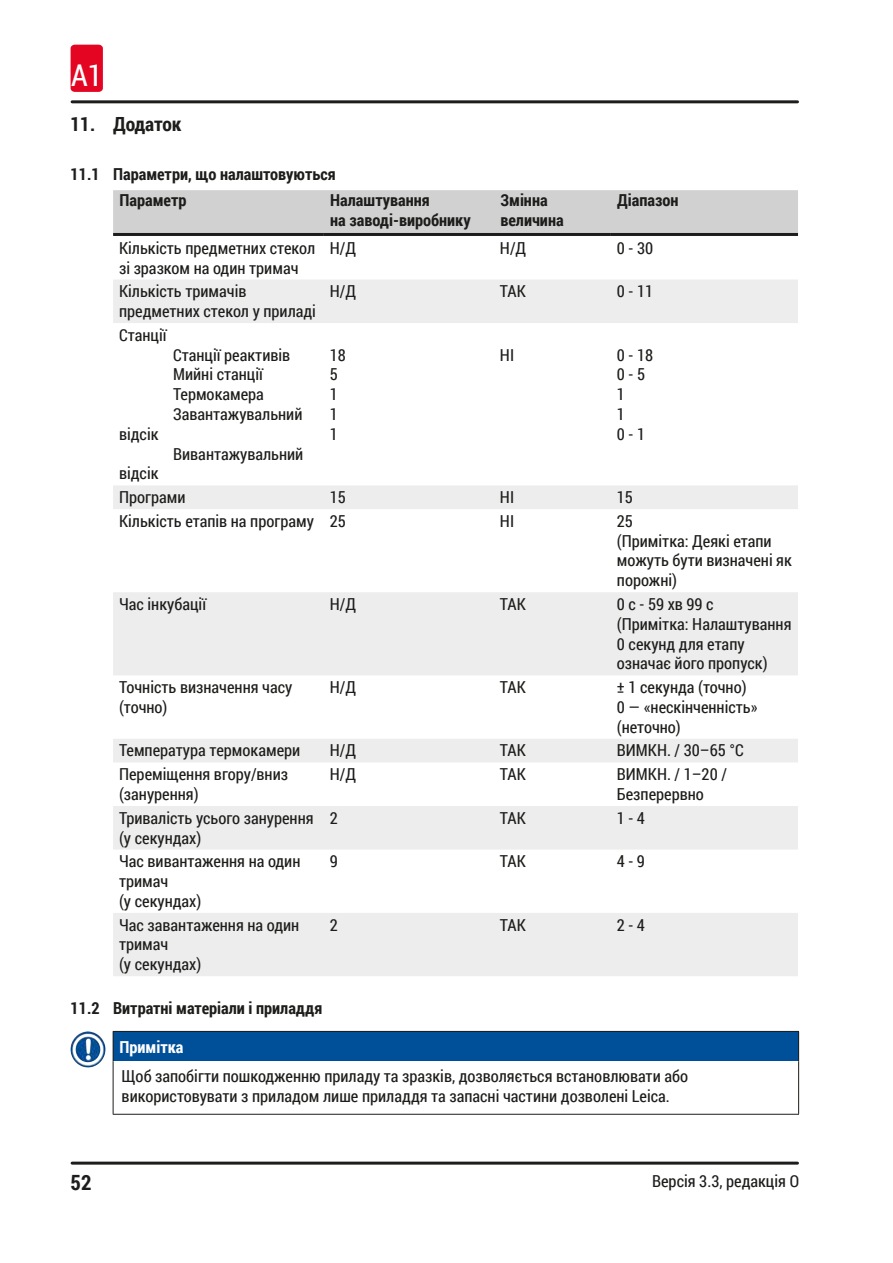
<style>
.page{position:relative;width:893px;height:1263px;background:#fff}
.page>*{position:absolute;margin:0;border:0;box-sizing:border-box;transform-origin:0 0}
.t1{font:30px "Roboto Condensed";color:#fff}
.t2{font:700 21px "Roboto Condensed";color:#1d1d1b}
.t3{font:700 19.5px "Roboto Condensed";color:#1d1d1b}
.Table_text{font:16.5px/19.8px "Roboto Condensed";color:#1d1d1b}
.Source_of_danger{font:16.5px/19.8px "Roboto Condensed";color:#1d1d1b}
.Table_heading{font:700 16.5px/19.8px "Roboto Condensed";color:#1d1d1b}
.Signalword__no_use_a{font:700 16.5px "Roboto Condensed";color:#fff}
</style>
<div class="page">
<hr style="left:72px;top:1161px;width:725px;height:3px;background:#1d1d1b">
<hr style="left:72px;top:100px;width:725px;height:3px;background:#1d1d1b">
<div style="left:71px;top:45px;width:32px;height:47px;background:#e40522;border-radius:4px"></div>
<div style="left:113px;top:190px;width:685px;height:43px;background:#d1d1d1"></div>
<svg style="left:113px;top:280px;width:685px;height:696px"></svg>
<hr style="left:113px;top:233px;width:211px;height:3px;background:#1d1d1b">
<hr style="left:324px;top:233px;width:170px;height:3px;background:#1d1d1b">
<hr style="left:494px;top:233px;width:117px;height:3px;background:#1d1d1b">
<hr style="left:611px;top:233px;width:187px;height:3px;background:#1d1d1b">
<div style="left:113px;top:1031px;width:686px;height:30px;background:#005099"></div>
<svg style="left:113px;top:1032px;width:1px;height:29px"></svg>
<hr style="left:113px;top:1061px;width:1px;height:53px;background:#1d1d1b">
<hr style="left:798px;top:1061px;width:1px;height:53px;background:#1d1d1b">
<hr style="left:113px;top:1114px;width:686px;height:1px;background:#1d1d1b">
<hr style="left:113px;top:1031px;width:686px;height:1px;background:#1d1d1b">
<svg style="left:798px;top:1032px;width:1px;height:29px"></svg>
<img style="left:71px;top:1031px;width:25px;height:36px">
<h1 class="t1" style="left:71px;top:55px;width:33px">A1</h1>
<p class="t3" style="left:71px;top:111px;width:112px">11. Додаток</p>
<p class="Table_heading" style="left:71px;top:163px;width:267px">11.1 Параметри, що налаштовуються</p>
<p class="Table_heading" style="left:119px;top:190px;width:68px">Параметр</p>
<p class="Table_heading" style="left:330px;top:190px;width:142px">Налаштування<br>на заводі-виробнику</p>
<p class="Table_heading" style="left:500px;top:190px;width:65px">Змінна величина</p>
<p class="Table_heading" style="left:617px;top:190px;width:63px">Діапазон</p>
<p class="Table_text" style="left:119px;top:237px;width:198px">Кількість предметних стекол зі зразком на один тримач</p>
<p class="Table_text" style="left:330px;top:237px;width:28px">Н/Д</p>
<p class="Table_text" style="left:500px;top:237px;width:28px">Н/Д</p>
<p class="Table_text" style="left:617px;top:237px;width:38px">0 - 30</p>
<p class="Table_text" style="left:119px;top:281px;width:198px">Кількість тримачів предметних стекол у приладі</p>
<p class="Table_text" style="left:330px;top:281px;width:28px">Н/Д</p>
<p class="Table_text" style="left:500px;top:281px;width:27px">ТАК</p>
<p class="Table_text" style="left:617px;top:281px;width:38px">0 - 11</p>
<p class="Table_text" style="left:119px;top:324px;width:49px">Станції</p>
<p class="Table_text" style="left:173px;top:344px;width:131px">Станції реактивів<br>Мийні станції<br>Термокамера<br>Завантажувальний</p>
<p class="Table_text" style="left:119px;top:423px;width:41px">відсік</p>
<p class="Table_text" style="left:173px;top:443px;width:132px">Вивантажувальний</p>
<p class="Table_text" style="left:119px;top:463px;width:41px">відсік</p>
<p class="Table_text" style="left:330px;top:344px;width:18px">18<br>5<br>1<br>1<br>1</p>
<p class="Table_text" style="left:500px;top:344px;width:16px">НІ</p>
<p class="Table_text" style="left:617px;top:344px;width:38px">0 - 18<br>0 - 5<br>1<br>1<br>0 - 1</p>
<p class="Table_text" style="left:119px;top:487px;width:68px">Програми</p>
<p class="Table_text" style="left:330px;top:487px;width:18px">15</p>
<p class="Table_text" style="left:500px;top:487px;width:16px">НІ</p>
<p class="Table_text" style="left:617px;top:487px;width:18px">15</p>
<p class="Table_text" style="left:119px;top:510px;width:196px">Кількість етапів на програму</p>
<p class="Table_text" style="left:330px;top:510px;width:18px">25</p>
<p class="Table_text" style="left:500px;top:510px;width:16px">НІ</p>
<p class="Table_text" style="left:617px;top:510px;width:177px">25<br>(Примітка: Деякі етапи можуть бути визначені як порожні)</p>
<p class="Table_text" style="left:119px;top:594px;width:89px">Час інкубації</p>
<p class="Table_text" style="left:330px;top:594px;width:28px">Н/Д</p>
<p class="Table_text" style="left:500px;top:594px;width:27px">ТАК</p>
<p class="Table_text" style="left:617px;top:594px;width:176px">0 с - 59 хв 99 с<br>(Примітка: Налаштування<br>0 секунд для етапу означає його пропуск)</p>
<p class="Table_text" style="left:119px;top:677px;width:175px">Точність визначення часу (точно)</p>
<p class="Table_text" style="left:330px;top:677px;width:28px">Н/Д</p>
<p class="Table_text" style="left:500px;top:677px;width:27px">ТАК</p>
<p class="Table_text" style="left:617px;top:677px;width:142px">± 1 секунда (точно)<br>0 — «нескінченність» (неточно)</p>
<p class="Table_text" style="left:119px;top:740px;width:183px">Температура термокамери</p>
<p class="Table_text" style="left:330px;top:740px;width:28px">Н/Д</p>
<p class="Table_text" style="left:500px;top:740px;width:27px">ТАК</p>
<p class="Table_text" style="left:617px;top:740px;width:128px">ВИМКН. / 30–65 °C</p>
<p class="Table_text" style="left:119px;top:764px;width:170px">Переміщення вгору/вниз (занурення)</p>
<p class="Table_text" style="left:330px;top:764px;width:28px">Н/Д</p>
<p class="Table_text" style="left:500px;top:764px;width:27px">ТАК</p>
<p class="Table_text" style="left:617px;top:764px;width:112px">ВИМКН. / 1–20 /<br>Безперервно</p>
<p class="Table_text" style="left:119px;top:807px;width:196px">Тривалість усього занурення (у секундах)</p>
<p class="Table_text" style="left:330px;top:807px;width:10px">2</p>
<p class="Table_text" style="left:500px;top:807px;width:27px">ТАК</p>
<p class="Table_text" style="left:617px;top:807px;width:30px">1 - 4</p>
<p class="Table_text" style="left:119px;top:851px;width:183px">Час вивантаження на один тримач<br>(у секундах)</p>
<p class="Table_text" style="left:330px;top:851px;width:10px">9</p>
<p class="Table_text" style="left:500px;top:851px;width:27px">ТАК</p>
<p class="Table_text" style="left:617px;top:851px;width:30px">4 - 9</p>
<p class="Table_text" style="left:119px;top:914px;width:182px">Час завантаження на один тримач<br>(у секундах)</p>
<p class="Table_text" style="left:330px;top:914px;width:10px">2</p>
<p class="Table_text" style="left:500px;top:914px;width:27px">ТАК</p>
<p class="Table_text" style="left:617px;top:914px;width:30px">2 - 4</p>
<p class="Table_heading" style="left:71px;top:997px;width:253px">11.2 Витратні матеріали і приладдя</p>
<p class="Signalword__no_use_a" style="left:119px;top:1035px;width:66px">Примітка</p>
<p class="Source_of_danger" style="left:122px;top:1065px;width:568px">Щоб запобігти пошкодженню приладу та зразків, дозволяється встановлювати або використовувати з приладом лише приладдя та запасні частини дозволені Leica.</p>
<p class="t2" style="left:71px;top:1168px;width:22px">52</p>
<p class="Source_of_danger" style="left:652px;top:1171px;width:148px">Версія 3.3, редакція O</p>
</div>
